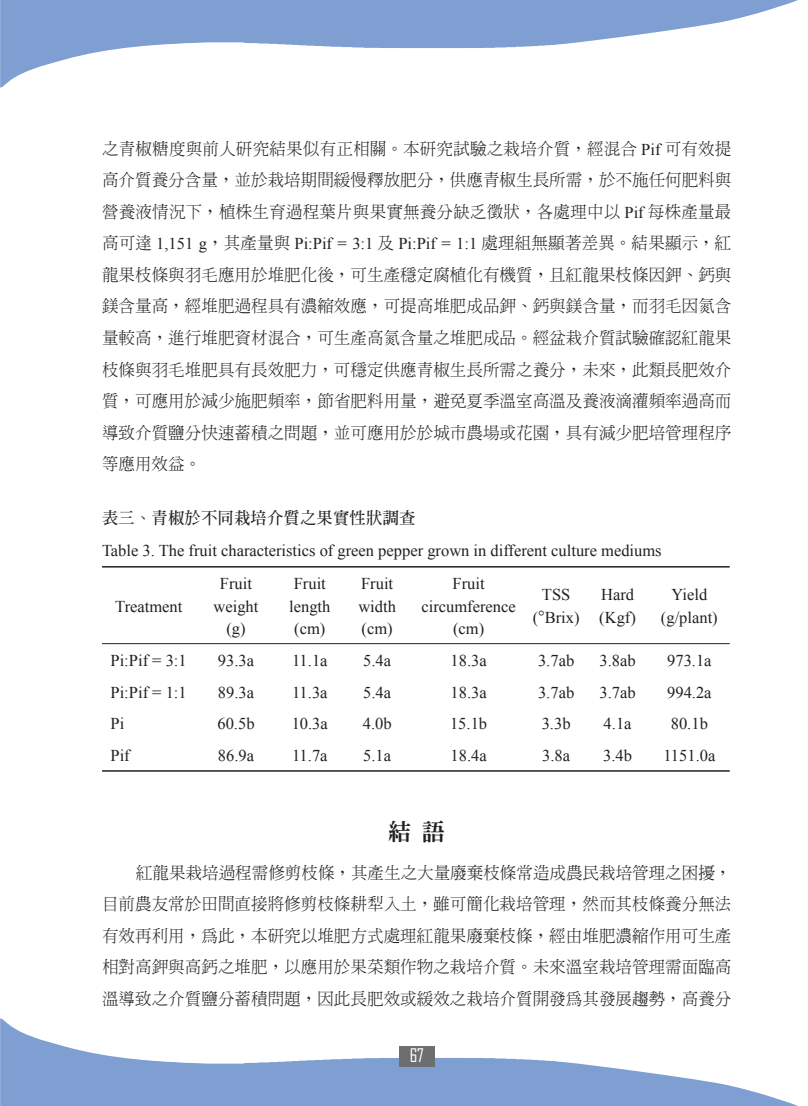
<style>
.page{position:relative;width:808px;height:1106px;background:#fff}
.page>*{position:absolute;margin:0;border:0;box-sizing:border-box;transform-origin:0 0}
.t1{font:800 22.5px "Inn Ming";color:#231f20}
.t2{font:18px "Agency FB";color:#fff}
.t3{font:16.5px/31.5px "AR Ming B5 Light E Ten B5 H";letter-spacing:.005em;color:#231f20;text-align:justify}
.t4{font:16.5px/22.5px "Times New Roman";color:#231f20;text-align:center}
.t5{font:16.5px "AR Ming B5 Bold E Ten B5 H";color:#231f20}
.s1{font-family:"Times New Roman"}
.s2{font-family:"AR Ming B5 Light E Ten B5 H"}
</style>
<div class="page">
<img style="left:0;top:1018px;width:798px;height:88px">
<div style="left:399px;top:1046px;width:35px;height:21px;background:#6d6e70"></div>
<img style="left:0;top:0;width:798px;height:88px">
<hr style="left:102px;top:566px;width:628px;height:1px;background:#231f20">
<hr style="left:102px;top:770px;width:628px;height:1px;background:#231f20">
<hr style="left:102px;top:643px;width:628px;height:1px;background:#231f20">
<p class="t3" style="left:102px;top:135px;width:631px">之青椒糖度與前人研究結果似有正相關。本研究試驗之栽培介質，經混合 <span class="s1">Pif</span> 可有效提高介質養分含量，並於栽培期間緩慢釋放肥分，供應青椒生長所需，於不施任何肥料與營養液情況下，植株生育過程葉片與果實無養分缺乏徵狀，各處理中以 <span class="s1">Pif</span> 每株產量最</p>
<p class="t4" style="left:102px;top:233px;width:631px"><span class="s2">高可達</span> 1,151 g<span class="s2">，其產量與</span> Pi:Pif = 3:1 <span class="s2">及</span> Pi:Pif = 1:1 <span class="s2">處理組無顯著差異。結果顯示，紅</span></p>
<p class="t3" style="left:102px;top:261px;width:631px">龍果枝條與羽毛應用於堆肥化後，可生產穩定腐植化有機質，且紅龍果枝條因鉀、鈣與鎂含量高，經堆肥過程具有濃縮效應，可提高堆肥成品鉀、鈣與鎂含量，而羽毛因氮含量較高，進行堆肥資材混合，可生產高氮含量之堆肥成品。經盆栽介質試驗確認紅龍果枝條與羽毛堆肥具有長效肥力，可穩定供應青椒生長所需之養分，未來，此類長肥效介質，可應用於減少施肥頻率，節省肥料用量，避免夏季溫室高溫及養液滴灌頻率過高而導致介質鹽分快速蓄積之問題，並可應用於於城市農場或花園，具有減少肥培管理程序等應用效益。</p>
<p class="t5" style="left:102px;top:511px;width:315px">表三、青椒於不同栽培介質之果實性狀調查</p>
<p class="t4" style="left:102px;top:539px;width:561px">Table 3. The fruit characteristics of green pepper grown in different culture mediums</p>
<p class="t4" style="left:115px;top:594px;width:69px">Treatment</p>
<p class="t4" style="left:214px;top:572px;width:46px">Fruit weight (g)</p>
<p class="t4" style="left:289px;top:572px;width:43px">Fruit length (cm)</p>
<p class="t4" style="left:358px;top:572px;width:39px;text-align:left">Fruit width (cm)</p>
<p class="t4" style="left:421px;top:572px;width:96px">Fruit circumference (cm)</p>
<p class="t4" style="left:533px;top:583px;width:48px">TSS (°Brix)</p>
<p class="t4" style="left:599px;top:583px;width:38px;text-align:left">Hard (Kgf)</p>
<p class="t4" style="left:661px;top:583px;width:58px">Yield (g/plant)</p>
<p class="t4" style="left:111px;top:649px;width:78px">Pi:Pif = 3:1</p>
<p class="t4" style="left:218px;top:649px;width:38px">93.3a</p>
<p class="t4" style="left:292px;top:649px;width:37px">11.1a</p>
<p class="t4" style="left:363px;top:649px;width:29px">5.4a</p>
<p class="t4" style="left:450px;top:649px;width:38px">18.3a</p>
<p class="t4" style="left:538px;top:649px;width:38px">3.7ab</p>
<p class="t4" style="left:599px;top:649px;width:38px">3.8ab</p>
<p class="t4" style="left:667px;top:649px;width:46px">973.1a</p>
<p class="t4" style="left:111px;top:681px;width:78px">Pi:Pif = 1:1</p>
<p class="t4" style="left:218px;top:681px;width:38px">89.3a</p>
<p class="t4" style="left:292px;top:681px;width:37px">11.3a</p>
<p class="t4" style="left:363px;top:681px;width:29px">5.4a</p>
<p class="t4" style="left:450px;top:681px;width:38px">18.3a</p>
<p class="t4" style="left:538px;top:681px;width:38px">3.7ab</p>
<p class="t4" style="left:599px;top:681px;width:38px">3.7ab</p>
<p class="t4" style="left:667px;top:681px;width:46px">994.2a</p>
<p class="t4" style="left:111px;top:712px;width:15px">Pi</p>
<p class="t4" style="left:217px;top:712px;width:39px">60.5b</p>
<p class="t4" style="left:292px;top:712px;width:38px">10.3a</p>
<p class="t4" style="left:363px;top:712px;width:30px">4.0b</p>
<p class="t4" style="left:450px;top:712px;width:39px">15.1b</p>
<p class="t4" style="left:542px;top:712px;width:30px">3.3b</p>
<p class="t4" style="left:604px;top:712px;width:29px">4.1a</p>
<p class="t4" style="left:671px;top:712px;width:39px">80.1b</p>
<p class="t4" style="left:111px;top:744px;width:21px">Pif</p>
<p class="t4" style="left:218px;top:744px;width:38px">86.9a</p>
<p class="t4" style="left:292px;top:744px;width:37px">11.7a</p>
<p class="t4" style="left:363px;top:744px;width:29px">5.1a</p>
<p class="t4" style="left:450px;top:744px;width:38px">18.4a</p>
<p class="t4" style="left:542px;top:744px;width:29px">3.8a</p>
<p class="t4" style="left:603px;top:744px;width:30px">3.4b</p>
<p class="t4" style="left:663px;top:744px;width:54px">1151.0a</p>
<h1 class="t1" style="left:389px;top:819px;width:58px">結 語</h1>
<p class="t3" style="left:102px;top:858px;width:631px;text-indent:34px">紅龍果栽培過程需修剪枝條，其產生之大量廢棄枝條常造成農民栽培管理之困擾，目前農友常於田間直接將修剪枝條耕犁入土，雖可簡化栽培管理，然而其枝條養分無法有效再利用，為此，本研究以堆肥方式處理紅龍果廢棄枝條，經由堆肥濃縮作用可生產相對高鉀與高鈣之堆肥，以應用於果菜類作物之栽培介質。未來溫室栽培管理需面臨高溫導致之介質鹽分蓄積問題，因此長肥效或緩效之栽培介質開發為其發展趨勢，高養分</p>
<p class="t2" style="left:410px;top:1044px;width:16px">67</p>
</div>
